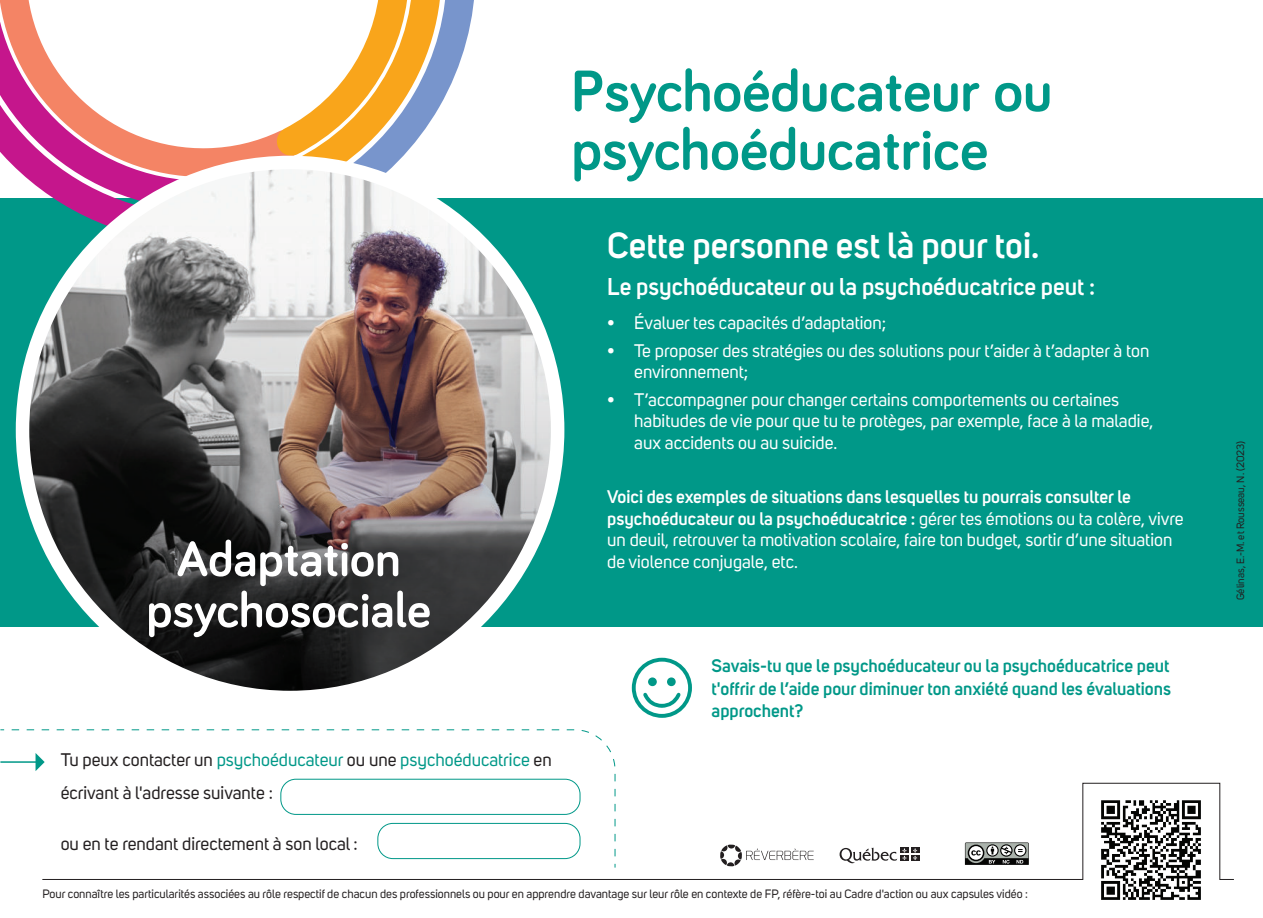
<style>
.page{position:relative;width:1263px;height:918px;background:#fff}
.page>*{position:absolute;margin:0;border:0;box-sizing:border-box;transform-origin:0 0}
.t1{font:700 60px/58.5px "Bariol";color:#009888}
.t2{font:700 51px/51px "Bariol";color:#fff;text-align:center}
.t3{font:600 36px "Uni Sans";color:#fff}
.t4{font:600 24px "Uni Sans";color:#fff}
.t5{font:18px/21.6px "Uni Sans";color:#fff}
.t6{font:600 18px/22.5px "Uni Sans";color:#009888;text-align:justify}
.t7{font:18px/33px "Uni Sans";color:#231f20}
.t8{font:12px "Uni Sans";color:#231f20}
.t9{font:10.5px "Uni Sans";color:#231f20}
.s1{color:#009888}
.s2{font-weight:600}
</style>
<div class="page">
<div style="left:0;top:198px;width:1263px;height:428px;background:#009888"></div>
<svg style="left:0;top:0;width:250px;height:175px"></svg>
<svg style="left:250px;top:0;width:224px;height:162px"></svg>
<svg style="left:11px;top:729px;width:605px;height:54px"></svg>
<hr style="left:0;top:761px;width:37px;height:2px;background:#009888">
<svg style="left:36px;top:753px;width:9px;height:18px"></svg>
<img style="left:23px;top:162px;width:535px;height:465px">
<svg style="left:23px;top:162px;width:535px;height:536px;background:#797271"></svg>
<div style="left:16px;top:156px;width:548px;height:548px;border:14px solid #fff;border-radius:50%"></div>
<svg style="left:632px;top:658px;width:60px;height:60px"></svg>
<div style="left:648px;top:677px;width:9px;height:9px;background:#009888;border-radius:50%"></div>
<div style="left:667px;top:677px;width:9px;height:9px;background:#009888;border-radius:50%"></div>
<svg style="left:42px;top:783px;width:1192px;height:97px"></svg>
<img style="left:1096px;top:795px;width:109px;height:105px">
<svg style="left:965px;top:843px;width:64px;height:22px"></svg>
<div style="left:900px;top:848px;width:8px;height:5px;background:#231f20"></div>
<svg style="left:911px;top:848px;width:8px;height:5px"></svg>
<div style="left:900px;top:855px;width:8px;height:5px;background:#231f20"></div>
<svg style="left:839px;top:848px;width:68px;height:15px"></svg>
<svg style="left:911px;top:855px;width:8px;height:5px"></svg>
<svg style="left:913px;top:848px;width:4px;height:12px"></svg>
<svg style="left:720px;top:844px;width:94px;height:23px"></svg>
<h1 class="t1" style="left:571px;top:66px;width:483px">Psychoéducateur ou psychoéducatrice</h1>
<h2 class="t2" style="left:146px;top:537px;width:286px">Adaptation psychosociale</h2>
<p class="t7" style="left:61px;top:743px;width:492px">Tu peux contacter un <span class="s1">psychoéducateur</span> ou une <span class="s1">psychoéducatrice</span> en écrivant à l'adresse suivante :</p>
<p class="t7" style="left:61px;top:827px;width:299px">ou en te rendant directement à son local :</p>
<h3 class="t3" style="left:607px;top:225px;width:433px">Cette personne est là pour toi.</h3>
<h3 class="t4" style="left:607px;top:274px;width:489px">Le psychoéducateur ou la psychoéducatrice peut :</h3>
<p class="t5" style="left:607px;top:309px;width:544px;line-height:27.6px">ï Évaluer tes capacités d’adaptation;<br>ï Te proposer des stratégies ou des solutions pour t’aider à t’adapter à ton</p>
<p class="t5" style="left:607px;top:358px;width:513px;line-height:27.6px;text-indent:27px">environnement;<br>ï T’accompagner pour changer certains comportements ou certaines</p>
<p class="t5" style="left:634px;top:410px;width:521px">habitudes de vie pour que tu te protèges, par exemple, face à la maladie, aux accidents ou au suicide.</p>
<p class="t5" style="left:607px;top:486px;width:578px"><span class="s2">Voici des exemples de situations dans lesquelles tu pourrais consulter le psychoéducateur ou la psychoéducatrice :</span> gérer tes émotions ou ta colère, vivre un deuil, retrouver ta motivation scolaire, faire ton budget, sortir d’une situation de violence conjugale, etc.</p>
<p class="t6" style="left:711px;top:655px;width:461px">Savais-tu que le psychoéducateur ou la psychoéducatrice peut t'offrir de l’aide pour diminuer ton anxiété quand les évaluations approchent?</p>
<p class="t8" style="left:42px;top:888px;width:987px">Pour connaître les particularités associées au rôle respectif de chacun des professionnels ou pour en apprendre davantage sur leur rôle en contexte de FP, réfère-toi au Cadre d'action ou aux capsules vidéo :</p>
<p class="t9" style="left:1235px;top:600px;width:161px;rotate:-90deg">Gélinas, E.-M. et Rousseau, N. (2023)</p>
</div>
